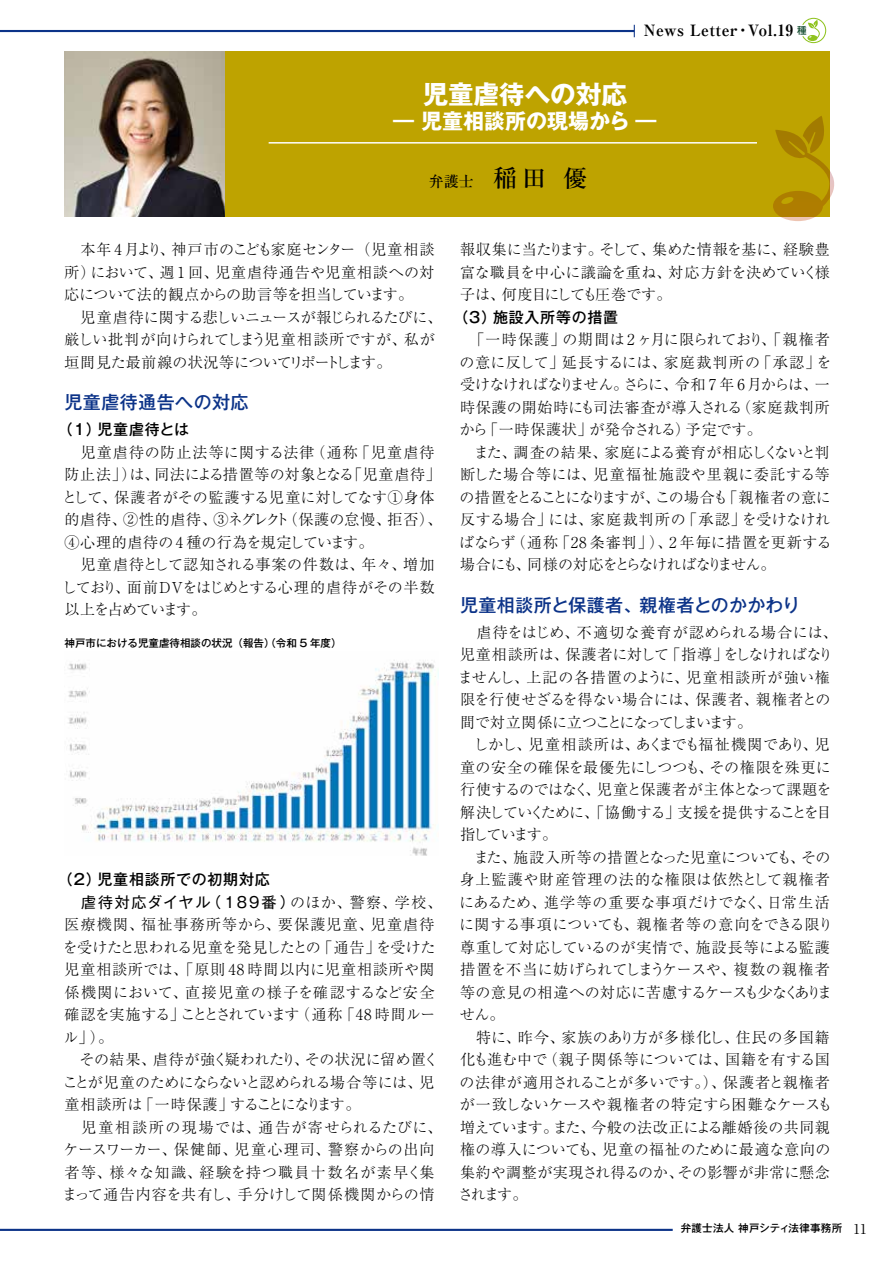
<style>
.page{position:relative;width:893px;height:1263px;background:#fff}
.page>*{position:absolute;margin:0;border:0;box-sizing:border-box;transform-origin:0 0}
.t1{font:700 25.5px "Gothic MB101 Pr 6 N";color:#fff}
.t2{font:700 21px "Gothic MB101 Pr 6 N";color:#fff}
.t3{font:500 18px "Gothic MB101 Pr 6 N";letter-spacing:.025em;color:#0c3388}
.t4{font:700 expanded 15.6px "Ryumin Pr 6 N";letter-spacing:.025em;color:#000}
.t5{font:300 15px/22.5px "Ryumin Pr 6 N";letter-spacing:.015em;color:#000}
.t6{font:300 15px/22.5px "Ryumin Pr 6 N";letter-spacing:-.005em;color:#000}
.t7{font:15px/22.5px "Gothic MB101 Pr 6 N";letter-spacing:.065em;color:#000}
.t8{font:500 15px "Gothic MB101 Pr 6 N";letter-spacing:.05em;color:#000}
.t9{font:500 15px "Ryumin Pr 6 N";color:#000}
.t10{font:500 10.5px "Gothic MB101 Pr 6 N";color:#000}
.t11{font:500 10.5px "Gothic MB101 Pr 6 N";letter-spacing:.025em;color:#000}
.s1{font-family:"UD Shin M Go Pr 6 N";font-weight:500;font-stretch:normal;font-size:9.6px;color:#114b2e}
.s2{font-size:24px}
.s3{font-weight:500}
.s4{font-family:"Ryumin Pr 6 N";font-weight:300}
.s5{font-family:"Ryumin Pr 6 N";font-weight:400;font-size:13.5px}
</style>
<div class="page">
<hr style="left:0;top:1229px;width:673px;height:2px;background:#0c3388">
<svg style="left:634px;top:25px;width:1px;height:12px"></svg>
<hr style="left:0;top:30px;width:634px;height:2px;background:#0c3388">
<svg style="left:802px;top:17px;width:25px;height:27px"></svg>
<div style="left:178px;top:51px;width:652px;height:165px;background:#bea300"></div>
<hr style="left:269px;top:142px;width:488px;height:2px;background:#fff">
<svg style="left:773px;top:116px;width:61px;height:105px"></svg>
<img style="left:64px;top:51px;width:160px;height:166px">
<img style="left:68px;top:660px;width:371px;height:196px">
<p class="t4" style="left:644px;top:18px;width:164px">News Letter・Vol.19 <span class="s1">種</span></p>
<h1 class="t1" style="left:423px;top:74px;width:205px">児童虐待への対応</h1>
<h2 class="t2" style="left:393px;top:104px;width:265px">― 児童相談所の現場から ―</h2>
<p class="t9" style="left:429px;top:170px;width:160px">弁護士 <span class="s2">稲田 優</span></p>
<p class="t6" style="left:65px;top:237px;width:379px">　本年 4月より、神戸市のこども家庭センター（児童相談所）において、週 1 回、児童虐待通告や児童相談への対応について法的観点からの助言等を担当しています。<br>　児童虐待に関する悲しいニュースが報じられるたびに、厳しい批判が向けられてしまう児童相談所ですが、私が垣間見た最前線の状況等についてリポートします。</p>
<p class="t3" style="left:65px;top:387px;width:186px">児童虐待通告への対応</p>
<p class="t8" style="left:58px;top:417px;width:133px">（１）児童虐待とは</p>
<p class="t5" style="left:62px;top:440px;width:382px">　児童虐待の防止法等に関する法律（通称「児童虐待防止法」）は、同法による措置等の対象となる「児童虐待」として、保護者がその監護する児童に対してなす①身体的虐待、②性的虐待、③ネグレクト（保護の怠慢、拒否）、<br>④心理的虐待の4 種の行為を規定しています。<br>　児童虐待として認知される事案の件数は、年々、増加しており、面前ＤＶをはじめとする心理的虐待がその半数以上を占めています。</p>
<p class="t10" style="left:65px;top:634px;width:279px">神戸市における児童虐待相談の状況（報告）（令和 5 年度）</p>
<p class="t7" style="left:65px;top:867px;width:379px;text-indent:-7px"><span class="s3">（２）児童相談所での初期対応<br></span>　虐待対応ダイヤル (１８９番 ) <span class="s4">のほか、警察、学校、</span></p>
<p class="t5" style="left:62px;top:912px;width:381px">医療機関、福祉事務所等から、要保護児童、児童虐待を受けたと思われる児童を発見したとの「通告」を受けた児童相談所では、「原則 48 時間以内に児童相談所や関係機関において、直接児童の様子を確認するなど安全確認を実施する」こととされています（通称「48 時間ルール」）。<br>　その結果、虐待が強く疑われたり、その状況に留め置くことが児童のためにならないと認められる場合等には、児童相談所は「一時保護」することになります。<br>　児童相談所の現場では、通告が寄せられるたびに、ケースワーカー、保健師、児童心理司、警察からの出向者等、様々な知識、経験を持つ職員十数名が素早く集まって通告内容を共有し、手分けして関係機関からの情</p>
<p class="t5" style="left:460px;top:237px;width:371px;text-align:justify">報収集に当たります。そして、集めた情報を基に、経験豊富な職員を中心に議論を重ね、対応方針を決めていく様子は、何度目にしても圧巻です。</p>
<p class="t8" style="left:453px;top:304px;width:166px">（３）施設入所等の措置</p>
<p class="t5" style="left:459px;top:327px;width:374px">　「一時保護」の期間は2ヶ月に限られており、「親権者の意に反して」延長するには、家庭裁判所の「承認」を受けなければなりません。さらに、令和 7 年 6 月からは、一時保護の開始時にも司法審査が導入される（家庭裁判所から「一時保護状」が発令される）予定です。<br>　また、調査の結果、家庭による養育が相応しくないと判断した場合等には、児童福祉施設や里親に委託する等の措置をとることになりますが、この場合も「親権者の意に反する場合」には、家庭裁判所の「承認」を受けなければならず（通称「28 条審判」）、2 年毎に措置を更新する場合にも、同様の対応をとらなければなりません。</p>
<p class="t3" style="left:460px;top:590px;width:342px">児童相談所と保護者、親権者とのかかわり</p>
<p class="t5" style="left:458px;top:620px;width:381px">　虐待をはじめ、不適切な養育が認められる場合には、児童相談所は、保護者に対して「指導」をしなければなりませんし、上記の各措置のように、児童相談所が強い権限を行使せざるを得ない場合には、保護者、親権者との間で対立関係に立つことになってしまいます。<br>　しかし、児童相談所は、あくまでも福祉機関であり、児童の安全の確保を最優先にしつつも、その権限を殊更に行使するのではなく、児童と保護者が主体となって課題を解決していくために、「協働する」支援を提供することを目指しています。<br>　また、施設入所等の措置となった児童についても、その身上監護や財産管理の法的な権限は依然として親権者にあるため、進学等の重要な事項だけでなく、日常生活に関する事項についても、親権者等の意向をできる限り尊重して対応しているのが実情で、施設長等による監護措置を不当に妨げられてしまうケースや、複数の親権者等の意見の相違への対応に苦慮するケースも少なくありません。<br>　特に、昨今、家族のあり方が多様化し、住民の多国籍化も進む中で（親子関係等については、国籍を有する国の法律が適用されることが多いです。）、保護者と親権者が一致しないケースや親権者の特定すら困難なケースも増えています。また、今般の法改正による離婚後の共同親権の導入についても、児童の福祉のために最適な意向の集約や調整が実現され得るのか、その影響が非常に懸念されます。</p>
<p class="t11" style="left:681px;top:1219px;width:188px">弁護士法人 神戸シティ法律事務所 <span class="s5">11</span></p>
</div>
